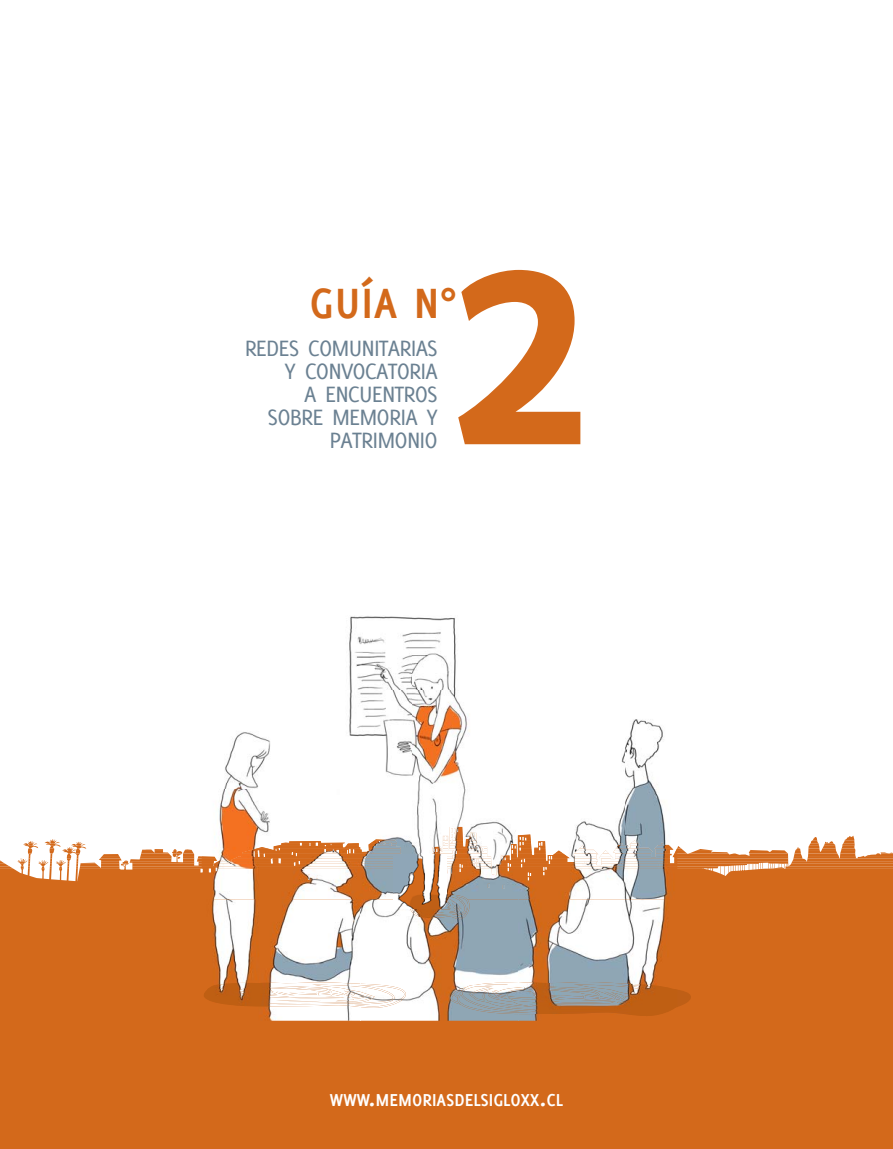
<style>
.page{position:relative;width:893px;height:1149px;background:#fff}
.page>*{position:absolute;margin:0;border:0;box-sizing:border-box;transform-origin:0 0}
.t1{font:700 345px "Delicious";color:#d3691b}
.t2{font:700 46.35px "Delicious";color:#d3691b}
.t3{font:24.3px/23.1px "Delicious";letter-spacing:-.035em;color:#6b8192;text-align:right}
.t4{font:700 18.9px "Delicious";color:#fff}
.s1{font-size:27px}
</style>
<div class="page">
<svg style="left:0;top:868px;width:893px;height:31px;background:#d57127"></svg>
<svg style="left:0;top:835px;width:893px;height:33px"></svg>
<div style="left:0;top:899px;width:893px;height:249px;background:#d3691b"></div>
<img style="left:202px;top:616px;width:475px;height:239px">
<img style="left:202px;top:855px;width:475px;height:165px">
<img style="left:242px;top:850px;width:435px;height:5px">
<img style="left:248px;top:848px;width:429px;height:2px">
<img style="left:257px;top:845px;width:420px;height:3px">
<img style="left:276px;top:843px;width:394px;height:2px">
<img style="left:281px;top:840px;width:382px;height:3px">
<img style="left:374px;top:826px;width:261px;height:14px">
<svg style="left:441px;top:981px;width:250px;height:34px"></svg>
<img style="left:450px;top:987px;width:7px;height:20px">
<img style="left:457px;top:981px;width:220px;height:34px">
<img style="left:410px;top:893px;width:59px;height:25px">
<img style="left:204px;top:981px;width:202px;height:26px">
<img style="left:393px;top:854px;width:53px;height:54px">
<h2 class="t2" style="left:309px;top:284px;width:149px">GUÍA N°</h2>
<h1 class="t1" style="left:440px;top:193px;width:157px">2</h1>
<p class="t3" style="left:245px;top:338px;width:195px">REDES COMUNITARIAS<br>Y CONVOCATORIA<br>A ENCUENTROS<br>SOBRE MEMORIA Y<br>PATRIMONIO</p>
<p class="t4" style="left:330px;top:1092px;width:234px">WWW<span class="s1">.</span>MEMORIASDELSIGLOXX<span class="s1">.</span>CL</p>
</div>
